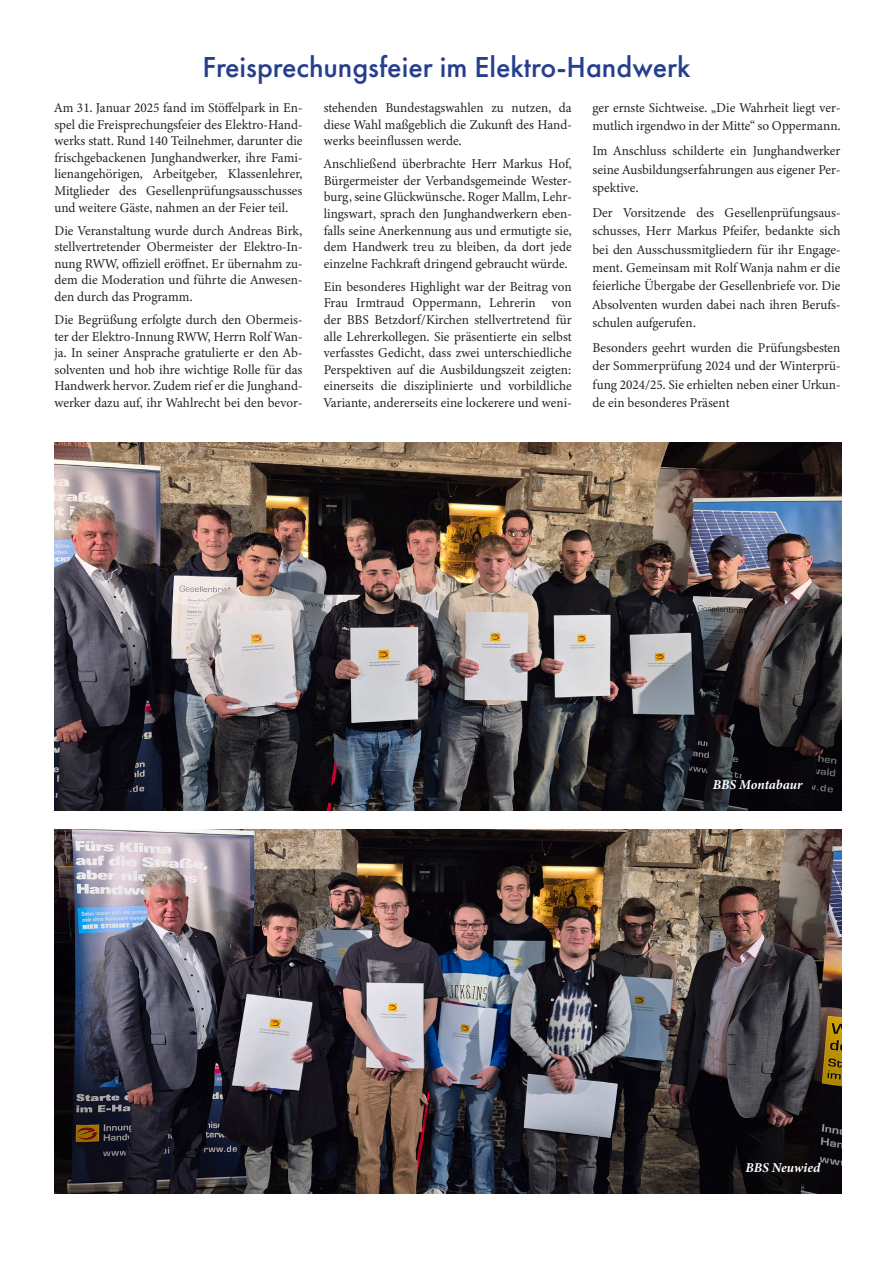
<style>
.page{position:relative;width:893px;height:1263px;background:#fff}
.page>*{position:absolute;margin:0;border:0;box-sizing:border-box;transform-origin:0 0}
.t1{font:500 30px "Futura PT";color:#253f8e}
.t2{font:13.5px/16.6px "Minion 3";color:#231f20;text-align:justify}
.t3{font:italic 700 13.5px "Minion 3";color:#fff}
</style>
<div class="page">
<img style="left:54px;top:830px;width:787px;height:364px">
<img style="left:54px;top:443px;width:787px;height:367px">
<h1 class="t1" style="left:203px;top:49px;width:489px">Freisprechungsfeier im Elektro-Handwerk</h1>
<p class="t2" style="left:54px;top:99px;width:250px">Am 31. Januar 2025 fand im Stöffelpark in En&shy;spel die Freisprechungsfeier des Elektro-Hand&shy;werks statt. Rund 140 Teilnehmer, darunter die frischgebackenen Junghandwerker, ihre Fami&shy;lienangehörigen, Arbeitgeber, Klassenlehrer, Mitglieder des Gesellenprüfungsausschusses und weitere Gäste, nahmen an der Feier teil.</p>
<p class="t2" style="left:54px;top:222px;width:250px">Die Veranstaltung wurde durch Andreas Birk, stellvertretender Obermeister der Elektro-In&shy;nung RWW, offiziell eröffnet. Er übernahm zu&shy;dem die Moderation und führte die Anwesen&shy;den durch das Programm.</p>
<p class="t2" style="left:54px;top:311px;width:250px">Die Begrüßung erfolgte durch den Obermeis&shy;ter der Elektro-Innung RWW, Herrn Rolf Wan&shy;ja. In seiner Ansprache gratulierte er den Ab&shy;solventen und hob ihre wichtige Rolle für das Handwerk hervor. Zudem rief er die Junghand&shy;werker dazu auf, ihr Wahlrecht bei den bevor-</p>
<p class="t2" style="left:324px;top:99px;width:250px">stehenden Bundestagswahlen zu nutzen, da diese Wahl maßgeblich die Zukunft des Hand&shy;werks beeinflussen werde.</p>
<p class="t2" style="left:324px;top:155px;width:250px">Anschließend überbrachte Herr Markus Hof, Bürgermeister der Verbandsgemeinde Wester&shy;burg, seine Glückwünsche. Roger Mallm, Lehr&shy;lingswart, sprach den Junghandwerkern eben&shy;falls seine Anerkennung aus und ermutigte sie, dem Handwerk treu zu bleiben, da dort jede einzelne Fachkraft dringend gebraucht würde.</p>
<p class="t2" style="left:324px;top:278px;width:250px">Ein besonderes Highlight war der Beitrag von Frau Irmtraud Oppermann, Lehrerin von der BBS Betzdorf/Kirchen stellvertretend für alle Lehrerkollegen. Sie präsentierte ein selbst verfasstes Gedicht, dass zwei unterschiedliche Perspektiven auf die Ausbildungszeit zeigten: einerseits die disziplinierte und vorbildliche Variante, andererseits eine lockerere und weni-</p>
<p class="t2" style="left:592px;top:98px;width:250px;line-height:18.5px">ger ernste Sichtweise. „Die Wahrheit liegt ver&shy;mutlich irgendwo in der Mitte“ so Oppermann.</p>
<p class="t2" style="left:592px;top:142px;width:250px;line-height:18.5px">Im Anschluss schilderte ein Junghandwerker seine Ausbildungserfahrungen aus eigener Per&shy;spektive.</p>
<p class="t2" style="left:592px;top:203px;width:250px;line-height:18.5px">Der Vorsitzende des Gesellenprüfungsaus&shy;schusses, Herr Markus Pfeifer, bedankte sich bei den Ausschussmitgliedern für ihr Engage&shy;ment. Gemeinsam mit Rolf Wanja nahm er die feierliche Übergabe der Gesellenbriefe vor. Die Absolventen wurden dabei nach ihren Berufs&shy;schulen aufgerufen.</p>
<p class="t2" style="left:592px;top:338px;width:250px;line-height:18.5px">Besonders geehrt wurden die Prüfungsbesten der Sommerprüfung 2024 und der Winterprü&shy;fung 2024/25. Sie erhielten neben einer Urkun&shy;de ein besonderes Präsent</p>
<p class="t3" style="left:713px;top:775px;width:91px">BBS Montabaur</p>
<p class="t3" style="left:745px;top:1158px;width:77px">BBS Neuwied</p>
</div>
